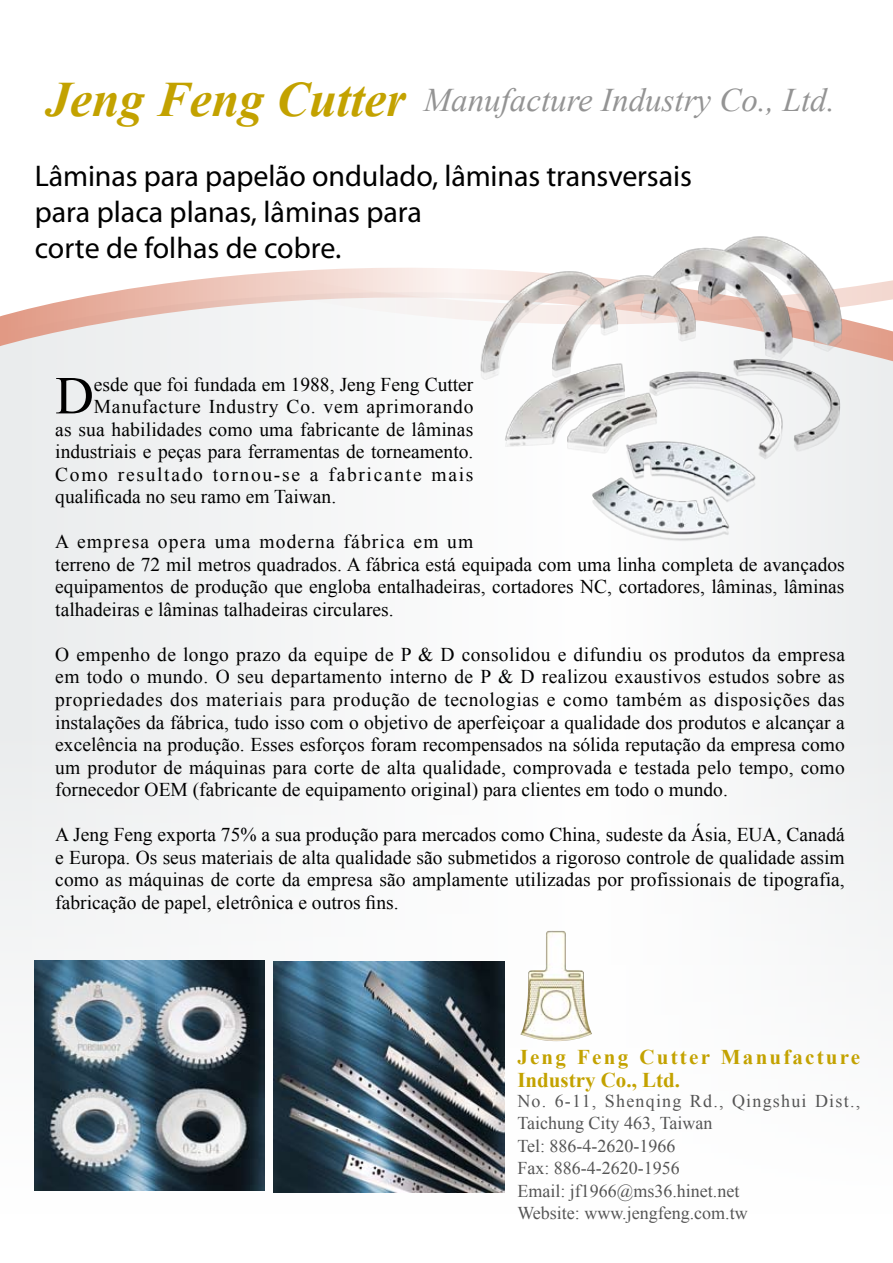
<style>
.page{position:relative;width:893px;height:1263px;background:#fff}
.page>*{position:absolute;margin:0;border:0;box-sizing:border-box;transform-origin:0 0}
.t1{font:53.55px "Times New Roman";color:#000}
.t2{font:italic 33px "Times New Roman";color:#949494}
.t3{font:30px/36px "Myriad Pro";letter-spacing:-.005em;color:#000}
.t4{font:700 21px/22.5px "Times New Roman";letter-spacing:.105em;color:#c3a200}
.t5{font:19.5px/22.5px "Times New Roman";color:#000;text-align:justify}
.t6{font:19.5px "Times New Roman";letter-spacing:.085em;color:#000}
.t7{font:19.5px "Times New Roman";letter-spacing:.035em;color:#000}
.t8{font:18px/22.5px "Times New Roman";color:#555}
.s1{font-weight:700;font-size:49.5px;color:#c3a200}
</style>
<div class="page">
<svg style="left:0;top:365px;width:893px;height:348px;fill:#f3f4f5"></svg>
<svg style="left:0;top:272px;width:893px;height:93px;fill:#f1f2f2"></svg>
<svg style="left:276px;top:268px;width:617px;height:58px"></svg>
<img style="left:473px;top:236px;width:381px;height:313px">
<img style="left:34px;top:961px;width:230px;height:230px">
<img style="left:274px;top:962px;width:230px;height:230px">
<img style="left:520px;top:931px;width:72px;height:110px">
<h2 class="t2" style="left:45px;top:77px;width:791px"><span class="s1">Jeng Feng Cutter</span> Manufacture Industry Co., Ltd.</h2>
<h3 class="t3" style="left:35px;top:157px;width:659px">Lâminas para papelão ondulado, lâminas transversais para placa planas, lâminas para<br>corte de folhas de cobre.</h3>
<h1 class="t1" style="left:55px;top:359px;width:40px">D</h1>
<p class="t5" style="left:94px;top:373px;width:381px">esde que foi fundada em 1988, Jeng Feng Cutter</p>
<p class="t7" style="left:94px;top:394px;width:381px">Manufacture Industry Co. vem aprimorando</p>
<p class="t5" style="left:55px;top:418px;width:419px">as sua habilidades como uma fabricante de lâminas</p>
<p class="t5" style="left:55px;top:440px;width:420px">industriais e peças para ferramentas de torneamento.</p>
<p class="t6" style="left:55px;top:461px;width:420px">Como resultado tornou-se a fabricante mais</p>
<p class="t5" style="left:55px;top:485px;width:282px">qualificada no seu ramo em Taiwan.</p>
<p class="t5" style="left:55px;top:530px;width:791px;text-align:left">A empresa opera uma moderna fábrica em um<br>terreno de 72 mil metros quadrados. A fábrica está equipada com uma linha completa de avançados equipamentos de produção que engloba entalhadeiras, cortadores NC, cortadores, lâminas, lâminas talhadeiras e lâminas talhadeiras circulares.</p>
<p class="t5" style="left:55px;top:643px;width:791px">O empenho de longo prazo da equipe de P &amp; D consolidou e difundiu os produtos da empresa em todo o mundo. O seu departamento interno de P &amp; D realizou exaustivos estudos sobre as propriedades dos materiais para produção de tecnologias e como também as disposições das instalações da fábrica, tudo isso com o objetivo de aperfeiçoar a qualidade dos produtos e alcançar a excelência na produção. Esses esforços foram recompensados na sólida reputação da empresa como um produtor de máquinas para corte de alta qualidade, comprovada e testada pelo tempo, como fornecedor OEM (fabricante de equipamento original) para clientes em todo o mundo.</p>
<p class="t5" style="left:55px;top:823px;width:791px">A Jeng Feng exporta 75% a sua produção para mercados como China, sudeste da Ásia, EUA, Canadá e Europa. Os seus materiais de alta qualidade são submetidos a rigoroso controle de qualidade assim como as máquinas de corte da empresa são amplamente utilizadas por profissionais de tipografia, fabricação de papel, eletrônica e outros fins.</p>
<p class="t4" style="left:517px;top:1045px;width:344px">Jeng Feng Cutter Manufacture<br>Industry Co., Ltd.</p>
<p class="t8" style="left:517px;top:1089px;width:344px">No. 6-11, Shenqing Rd., Qingshui Dist.,<br>Taichung City 463, Taiwan<br>Tel: 886-4-2620-1966<br>Fax: 886-4-2620-1956<br>Email: jf1966@ms36.hinet.net<br>Website: www.jengfeng.com.tw</p>
</div>
